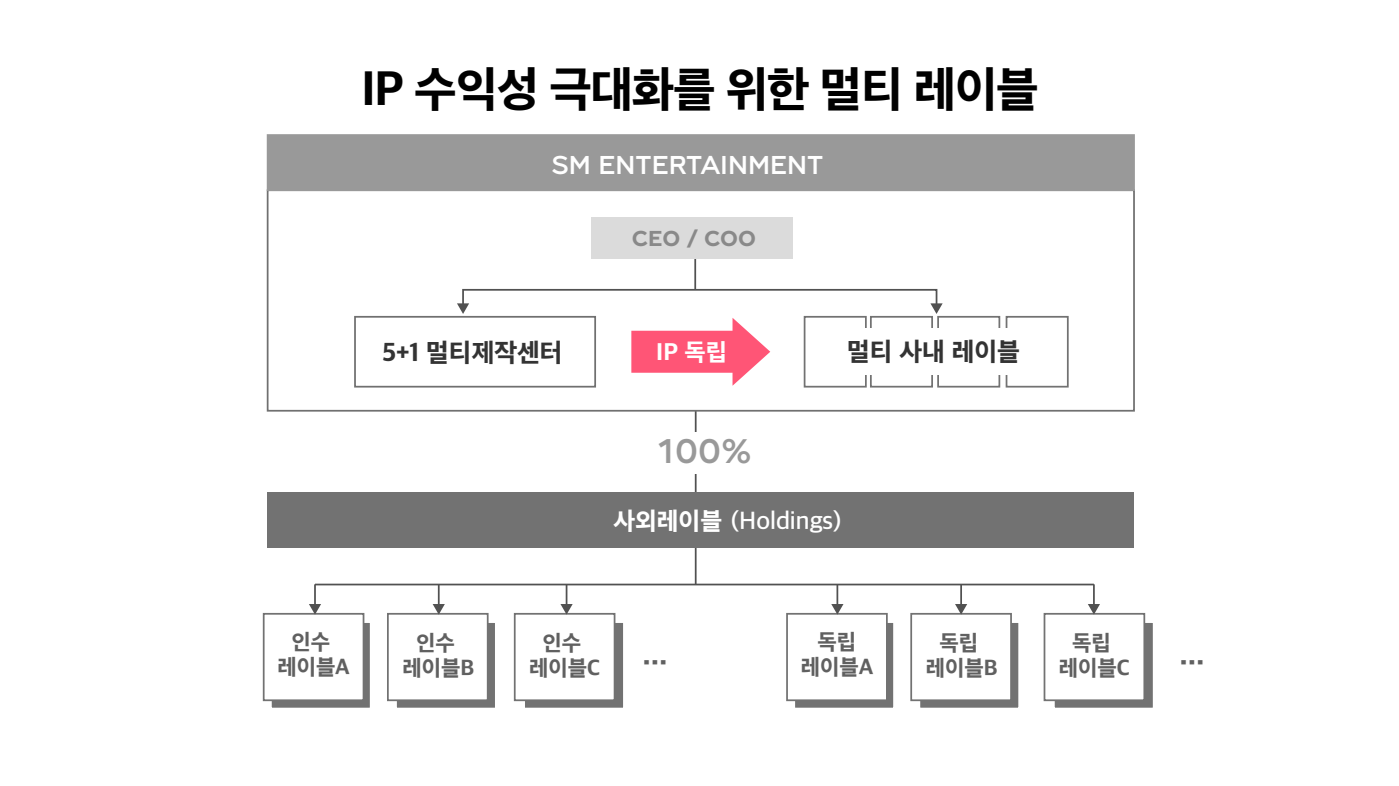
<style>
.page{position:relative;width:1399px;height:786px;background:#fff}
.page>*{position:absolute;margin:0;border:0;box-sizing:border-box;transform-origin:0 0}
.t1{font:800 49px "Apple SD Gothic Neo";letter-spacing:-.025em;color:#000}
.t2{font:500 33.95px "SMTOWNOTF";color:#999}
.t3{font:800 33.25px "Apple SD Gothic Neo";color:#606060}
.t4{font:800 26.25px "Apple SD Gothic Neo";color:#333}
.t5{font:500 25.72px "SMTOWNOTF";color:#fff}
.t6{font:600 25.2px "Apple SD Gothic Neo";color:#fff}
.t7{font:800 24.5px "Apple SD Gothic Neo";color:#fff}
.t8{font:800 22.4px/25.2px "Apple SD Gothic Neo";color:#606060;text-align:center}
.t9{font:700 21.53px "SMTOWNOTF";color:#898989}
.s1{font-weight:800}
</style>
<div class="page">
<div style="left:270px;top:621px;width:101px;height:88px;background:#727272;border:2px solid #fff"></div>
<div style="left:395px;top:621px;width:102px;height:88px;background:#727272;border:2px solid #fff"></div>
<div style="left:523px;top:621px;width:102px;height:88px;background:#727272;border:2px solid #fff"></div>
<hr style="left:695px;top:406px;width:1px;height:178px;background:#515151">
<div style="left:267px;top:189px;width:868px;height:222px;background:#fff;border:2px solid #707070"></div>
<div style="left:617px;top:432px;width:146px;height:41px;background:#fff"></div>
<div style="left:387px;top:612px;width:101px;height:89px;background:#fff;border:2px solid #727272"></div>
<div style="left:514px;top:612px;width:101px;height:89px;background:#fff;border:2px solid #727272"></div>
<div style="left:263px;top:612px;width:101px;height:89px;background:#fff;border:2px solid #727272"></div>
<div style="left:793px;top:621px;width:102px;height:88px;background:#727272;border:2px solid #fff"></div>
<div style="left:918px;top:621px;width:102px;height:88px;background:#727272;border:2px solid #fff"></div>
<div style="left:1053px;top:621px;width:101px;height:88px;background:#727272;border:2px solid #fff"></div>
<div style="left:910px;top:612px;width:102px;height:89px;background:#fff;border:2px solid #727272"></div>
<div style="left:1043px;top:612px;width:102px;height:89px;background:#fff;border:2px solid #727272"></div>
<div style="left:786px;top:612px;width:101px;height:89px;background:#fff;border:2px solid #727272"></div>
<svg style="left:457px;top:288px;width:485px;height:97px"></svg>
<div style="left:803px;top:316px;width:63px;height:71px;background:#fff;border:2px solid #727272"></div>
<div style="left:870px;top:316px;width:63px;height:71px;background:#fff;border:2px solid #727272"></div>
<div style="left:937px;top:316px;width:63px;height:71px;background:#fff;border:2px solid #727272"></div>
<div style="left:1005px;top:316px;width:63px;height:71px;background:#fff;border:2px solid #727272"></div>
<div style="left:354px;top:316px;width:242px;height:71px;background:#fff;border:2px solid #707070"></div>
<hr style="left:315px;top:583px;width:779px;height:2px;background:#515151">
<svg style="left:1087px;top:584px;width:13px;height:30px"></svg>
<hr style="left:960px;top:584px;width:2px;height:21px;background:#515151">
<svg style="left:955px;top:603px;width:12px;height:11px"></svg>
<hr style="left:836px;top:584px;width:2px;height:21px;background:#515151">
<svg style="left:831px;top:603px;width:12px;height:11px"></svg>
<svg style="left:560px;top:585px;width:12px;height:29px"></svg>
<svg style="left:432px;top:585px;width:13px;height:29px"></svg>
<hr style="left:314px;top:584px;width:2px;height:21px;background:#515151">
<svg style="left:309px;top:603px;width:12px;height:11px"></svg>
<div style="left:268px;top:492px;width:866px;height:55px;background:#727272"></div>
<div style="left:267px;top:134px;width:868px;height:57px;background:#999;border:2px solid #999"></div>
<hr style="left:694px;top:258px;width:2px;height:32px;background:#515151">
<div style="left:591px;top:217px;width:202px;height:41px;background:#dbdbdb"></div>
<div style="left:844px;top:328px;width:198px;height:46px;background:#fff"></div>
<h1 class="t1" style="left:361px;top:63px;width:678px">IP 수익성 극대화를 위한 멀티 레이블</h1>
<p class="t5" style="left:551px;top:153px;width:273px">SM ENTERTAINMENT</p>
<p class="t9" style="left:632px;top:229px;width:126px">CEO / COO</p>
<p class="t4" style="left:382px;top:338px;width:182px">5+1 멀티제작센터</p>
<p class="t7" style="left:656px;top:338px;width:72px">IP 독립</p>
<p class="t4" style="left:847px;top:337px;width:174px">멀티 사내 레이블</p>
<h2 class="t2" style="left:658px;top:435px;width:95px">100%</h2>
<p class="t6" style="left:613px;top:506px;width:230px"><span class="s1">사외레이블</span> (Holdings)</p>
<p class="t8" style="left:277px;top:630px;width:74px">인수 레이블A</p>
<p class="t8" style="left:925px;top:631px;width:73px">독립 레이블B</p>
<p class="t8" style="left:1059px;top:631px;width:72px">독립 레이블C</p>
<p class="t8" style="left:800px;top:630px;width:74px">독립 레이블A</p>
<p class="t8" style="left:402px;top:631px;width:73px">인수 레이블B</p>
<p class="t8" style="left:529px;top:631px;width:72px">인수 레이블C</p>
<h3 class="t3" style="left:642px;top:634px;width:27px">...</h3>
<h3 class="t3" style="left:1179px;top:634px;width:27px">...</h3>
</div>
